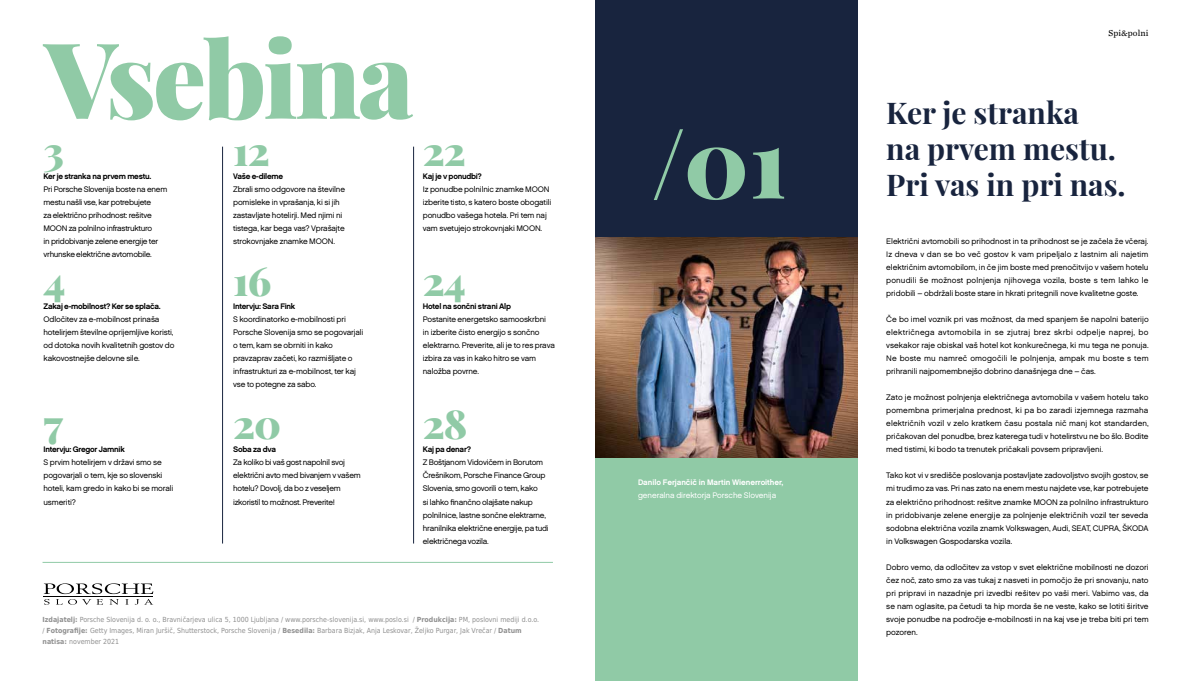
<style>
.page{position:relative;width:1191px;height:681px;background:#fff}
.page>*{position:absolute;margin:0;border:0;box-sizing:border-box;transform-origin:0 0}
.t1{font:900 96.1px "Playfair Display";color:#90caa6}
.t2{font:900 40px "Playfair Display";letter-spacing:-.03em;color:#90caa6}
.t3{font:700 30px/36px "Playfair Display";color:#18243e}
.t4{font:9px "Chronicle Text G2";letter-spacing:.01em;color:#000}
.t5{font:8px/13px "Chalet London Nineteen Sixty";letter-spacing:-.015em;color:#000}
.t6{font:8px "Chalet New York Nineteen Sixty";letter-spacing:-.03em;color:#000}
.t7{font:8px "Chalet New York Nineteen Sixty";letter-spacing:-.005em;color:#fff}
.t8{font:8px "Chalet London Nineteen Sixty";letter-spacing:-.005em;color:#fff}
.t9{font:7px/11px "DejaVu Sans Condensed";color:#909090}
.s1{font-weight:700}
</style>
<div class="page">
<div style="left:595px;top:238px;width:262px;height:442px;background:#90caa6"></div>
<div style="left:595px;top:0;width:262px;height:380px;background:#18243e"></div>
<img style="left:595px;top:238px;width:262px;height:219px">
<svg style="left:44px;top:583px;width:109px;height:21px"></svg>
<hr style="left:43px;top:561px;width:510px;height:1px;background:#90caa6">
<hr style="left:222px;top:146px;width:1px;height:397px;background:#18243e">
<hr style="left:413px;top:146px;width:1px;height:397px;background:#18243e">
<svg style="left:43px;top:36px;width:370px;height:84px"></svg>
<h2 class="t2" style="left:44px;top:119px;width:22px">3</h2>
<p class="t6" style="left:44px;top:171px;width:109px">Ker je stranka na prvem mestu.</p>
<p class="t5" style="left:44px;top:183px;width:125px">Pri Porsche Slovenija boste na enem mestu našli vse, kar potrebujete<br>za električno prihodnost: rešitve MOON za polnilno infrastrukturo<br>in pridobivanje zelene energije ter vrhunske električne avtomobile.</p>
<h2 class="t2" style="left:44px;top:249px;width:23px">4</h2>
<p class="t6" style="left:44px;top:301px;width:119px">Zakaj e-mobilnost? Ker se splača.</p>
<p class="t5" style="left:44px;top:313px;width:132px">Odločitev za e-mobilnost prinaša hotelirjem številne oprijemljive koristi, od dotoka novih kvalitetnih gostov do kakovostnejše delovne sile.</p>
<h2 class="t2" style="left:44px;top:392px;width:21px">7</h2>
<p class="t6" style="left:44px;top:444px;width:83px">Intervju: Gregor Jamnik</p>
<p class="t5" style="left:44px;top:456px;width:131px">S prvim hotelirjem v državi smo se pogovarjali o tem, kje so slovenski hoteli, kam gredo in kako bi se morali usmeriti?</p>
<h2 class="t2" style="left:233px;top:119px;width:38px">12</h2>
<p class="t6" style="left:233px;top:171px;width:51px">Vaše e-dileme</p>
<p class="t5" style="left:233px;top:183px;width:113px">Zbrali smo odgovore na številne pomisleke in vprašanja, ki si jih zastavljate hotelirji. Med njimi ni tistega, kar bega vas? Vprašajte strokovnjake znamke MOON.</p>
<h2 class="t2" style="left:233px;top:249px;width:40px">16</h2>
<p class="t6" style="left:233px;top:301px;width:64px">Intervju: Sara Fink</p>
<p class="t5" style="left:233px;top:313px;width:132px">S koordinatorko e-mobilnosti pri Porsche Slovenija smo se pogovarjali o tem, kam se obrniti in kako pravzaprav začeti, ko razmišljate o infrastrukturi za e-mobilnost, ter kaj vse to potegne za sabo.</p>
<h2 class="t2" style="left:233px;top:392px;width:49px">20</h2>
<p class="t5" style="left:233px;top:456px;width:129px">Za koliko bi vaš gost napolnil svoj električni avto med bivanjem v vašem hotelu? Dovolj, da bo z veseljem izkoristil to možnost. Preverite!</p>
<p class="t6" style="left:233px;top:444px;width:45px">Soba za dva</p>
<h2 class="t2" style="left:423px;top:119px;width:45px">22</h2>
<p class="t6" style="left:423px;top:171px;width:61px">Kaj je v ponudbi?</p>
<p class="t5" style="left:423px;top:183px;width:130px">Iz ponudbe polnilnic znamke MOON izberite tisto, s katero boste obogatili ponudbo vašega hotela. Pri tem naj vam svetujejo strokovnjaki MOON.</p>
<h2 class="t2" style="left:423px;top:249px;width:44px">24</h2>
<p class="t6" style="left:423px;top:301px;width:90px">Hotel na sončni strani Alp</p>
<p class="t5" style="left:423px;top:313px;width:134px">Postanite energetsko samooskrbni<br>in izberite čisto energijo s sončno elektrarno. Preverite, ali je to res prava izbira za vas in kako hitro se vam naložba povrne.</p>
<h2 class="t2" style="left:423px;top:392px;width:46px">28</h2>
<p class="t6" style="left:423px;top:444px;width:50px">Kaj pa denar?</p>
<p class="t5" style="left:423px;top:456px;width:127px">Z Boštjanom Vidovičem in Borutom Črešnikom, Porsche Finance Group Slovenia, smo govorili o tem, kako<br>si lahko finančno olajšate nakup polnilnice, lastne sončne elektrarne, hranilnika električne energije, pa tudi električnega vozila.</p>
<p class="t9" style="left:43px;top:613px;width:498px"><span class="s1">Izdajatelj:</span> Porsche Slovenija d. o. o., Bravničarjeva ulica 5, 1000 Ljubljana / www.porsche-slovenija.si, www.poslo.si / <span class="s1">Produkcija:</span> PM, poslovni mediji d.o.o. / <span class="s1">Fotografije:</span> Getty Images, Miran Juršič, Shutterstock, Porsche Slovenija / <span class="s1">Besedila:</span> Barbara Bizjak, Anja Leskovar, Željko Purgar, Jak Vrečar / <span class="s1">Datum natisa:</span> november 2021</p>
<h1 class="t1" style="left:651px;top:86px;width:138px">/01</h1>
<p class="t7" style="left:638px;top:477px;width:147px">Danilo Ferjančič in Martin Wienerroither,</p>
<p class="t8" style="left:638px;top:490px;width:140px">generalna direktorja Porsche Slovenija</p>
<p class="t4" style="left:1108px;top:26px;width:41px">Spi&amp;polni</p>
<h3 class="t3" style="left:886px;top:92px;width:241px">Ker je stranka<br>na prvem mestu.<br>Pri vas in pri nas.</h3>
<p class="t5" style="left:886px;top:235px;width:264px;text-align:justify">Električni avtomobili so prihodnost in ta prihodnost se je začela že včeraj.<br>Iz dneva v dan se bo več gostov k vam pripeljalo z lastnim ali najetim električnim avtomobilom, in če jim boste med prenočitvijo v vašem hotelu ponudili še možnost polnjenja njihovega vozila, boste s tem lahko le pridobili – obdržali boste stare in hkrati pritegnili nove kvalitetne goste.</p>
<p class="t5" style="left:886px;top:313px;width:264px;text-align:justify">Če bo imel voznik pri vas možnost, da med spanjem še napolni baterijo električnega avtomobila in se zjutraj brez skrbi odpelje naprej, bo vsekakor raje obiskal vaš hotel kot konkurečnega, ki mu tega ne ponuja.<br>Ne boste mu namreč omogočili le polnjenja, ampak mu boste s tem prihranili najpomembnejšo dobrino današnjega dne – čas.</p>
<p class="t5" style="left:886px;top:391px;width:264px;text-align:justify">Zato je možnost polnjenja električnega avtomobila v vašem hotelu tako pomembna primerjalna prednost, ki pa bo zaradi izjemnega razmaha električnih vozil v zelo kratkem času postala nič manj kot standarden, pričakovan del ponudbe, brez katerega tudi v hotelirstvu ne bo šlo. Bodite med tistimi, ki bodo ta trenutek pričakali povsem pripravljeni.</p>
<p class="t5" style="left:886px;top:469px;width:264px;text-align:justify">Tako kot vi v središče poslovanja postavljate zadovoljstvo svojih gostov, se mi trudimo za vas. Pri nas zato na enem mestu najdete vse, kar potrebujete za električno prihodnost: rešitve znamke MOON za polnilno infrastrukturo in pridobivanje zelene energije za polnjenje električnih vozil ter seveda sodobna električna vozila znamk Volkswagen, Audi, SEAT, CUPRA, ŠKODA in Volkswagen Gospodarska vozila.</p>
<p class="t5" style="left:886px;top:560px;width:264px;text-align:justify">Dobro vemo, da odločitev za vstop v svet električne mobilnosti ne dozori čez noč, zato smo za vas tukaj z nasveti in pomočjo že pri snovanju, nato pri pripravi in nazadnje pri izvedbi rešitev po vaši meri. Vabimo vas, da se nam oglasite, pa četudi ta hip morda še ne veste, kako se lotiti širitve svoje ponudbe na področje e-mobilnosti in na kaj vse je treba biti pri tem pozoren.</p>
</div>
